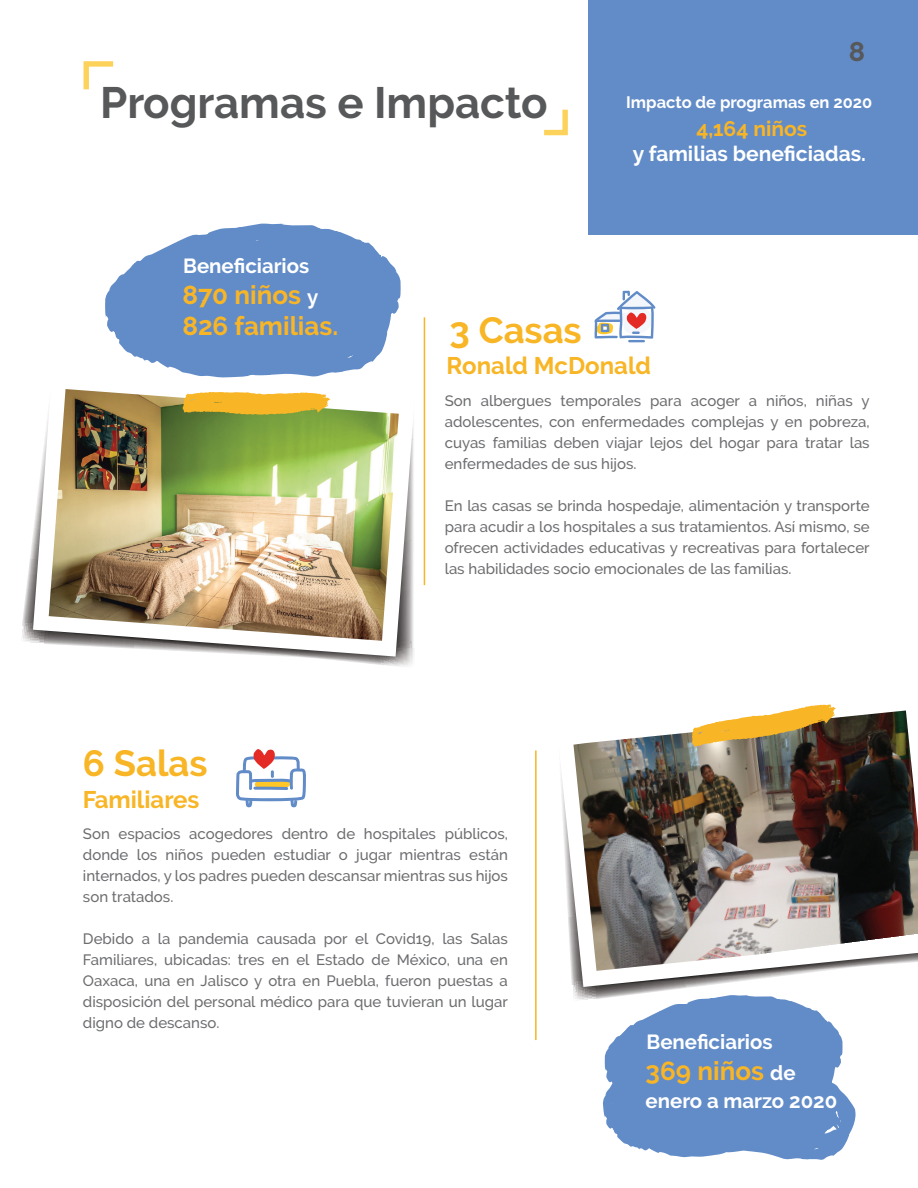
<style>
.page{position:relative;width:918px;height:1188px;background:#fff}
.page>*{position:absolute;margin:0;border:0;box-sizing:border-box;transform-origin:0 0}
.t1{font:700 43.8px "Raleway";color:#57585a}
.t2{font:700 36.45px "Raleway";color:#f8b525}
.t3{font:700 27px "Raleway";color:#57585a}
.t4{font:700 25.95px/31.5px "Raleway";color:#f8b525}
.t5{font:700 24px "Raleway";color:#f8b525}
.t6{font:700 21px "Raleway";color:#fff}
.t7{font:700 21px "Raleway";color:#f8b525}
.t8{font:700 20.4px "Raleway";color:#fff}
.t9{font:700 16.5px "Raleway";color:#fff}
.t10{font:500 15px/21px "Raleway";color:#6c6d70;text-align:justify}
.s1{font-size:20.4px;color:#fff}
</style>
<div class="page">
<div style="left:589px;top:0;width:329px;height:234px;background:#628cc8"></div>
<svg style="left:544px;top:109px;width:24px;height:27px"></svg>
<svg style="left:83px;top:61px;width:31px;height:29px"></svg>
<hr style="left:424px;top:317px;width:1px;height:268px;background:#f8b525">
<svg style="left:594px;top:291px;width:62px;height:51px"></svg>
<hr style="left:535px;top:750px;width:2px;height:290px;background:#f8b525">
<svg style="left:105px;top:223px;width:296px;height:150px"></svg>
<svg style="left:603px;top:1002px;width:253px;height:158px;background:#7a9dd0"></svg>
<svg style="left:236px;top:749px;width:70px;height:58px"></svg>
<svg style="left:21px;top:537px;width:375px;height:126px"></svg>
<svg style="left:33px;top:373px;width:381px;height:284px"></svg>
<img style="left:49px;top:389px;width:350px;height:252px">
<svg style="left:183px;top:392px;width:147px;height:23px;background:#e7b536"></svg>
<svg style="left:573px;top:987px;width:221px;height:15px"></svg>
<svg style="left:561px;top:704px;width:270px;height:283px"></svg>
<img style="left:573px;top:710px;width:345px;height:261px">
<svg style="left:692px;top:705px;width:144px;height:42px"></svg>
<h3 class="t3" style="left:849px;top:36px;width:18px">8</h3>
<h1 class="t1" style="left:100px;top:78px;width:449px">Programas e Impacto</h1>
<p class="t9" style="left:626px;top:92px;width:248px">Impacto de programas en 2020</p>
<h3 class="t7" style="left:696px;top:116px;width:112px">4,164 niños</h3>
<h3 class="t6" style="left:633px;top:142px;width:235px">y familias beneficiadas.</h3>
<h3 class="t8" style="left:183px;top:254px;width:128px">Beneficiarios</h3>
<h3 class="t4" style="left:182px;top:279px;width:157px">870 niños <span class="s1">y<br></span>826 familias.</h3>
<h2 class="t2" style="left:83px;top:742px;width:126px">6 Salas</h2>
<h3 class="t5" style="left:83px;top:785px;width:118px">Familiares</h3>
<h2 class="t2" style="left:450px;top:309px;width:134px">3 Casas</h2>
<h3 class="t5" style="left:447px;top:352px;width:206px">Ronald McDonald</h3>
<p class="t10" style="left:445px;top:390px;width:427px">Son albergues temporales para acoger a niños, niñas y adolescentes, con enfermedades complejas y en pobreza, cuyas familias deben viajar lejos del hogar para tratar las enfermedades de sus hijos.</p>
<p class="t10" style="left:445px;top:495px;width:427px">En las casas se brinda hospedaje, alimentación y transporte para acudir a los hospitales a sus tratamientos. Así mismo, se ofrecen actividades educativas y recreativas para fortalecer las habilidades socio emocionales de las familias.</p>
<p class="t10" style="left:83px;top:823px;width:427px">Son espacios acogedores dentro de hospitales públicos, donde los niños pueden estudiar o jugar mientras están internados, y los padres pueden descansar mientras sus hijos son tratados.</p>
<p class="t10" style="left:83px;top:928px;width:427px">Debido a la pandemia causada por el Covid19, las Salas Familiares, ubicadas: tres en el Estado de México, una en Oaxaca, una en Jalisco y otra en Puebla, fueron puestas a disposición del personal médico para que tuvieran un lugar digno de descanso.</p>
<h3 class="t8" style="left:647px;top:1030px;width:128px">Beneficiarios</h3>
<h3 class="t4" style="left:646px;top:1055px;width:152px">369 niños <span class="s1">de</span></h3>
<h3 class="t8" style="left:646px;top:1089px;width:193px">enero a marzo 2020</h3>
</div>
